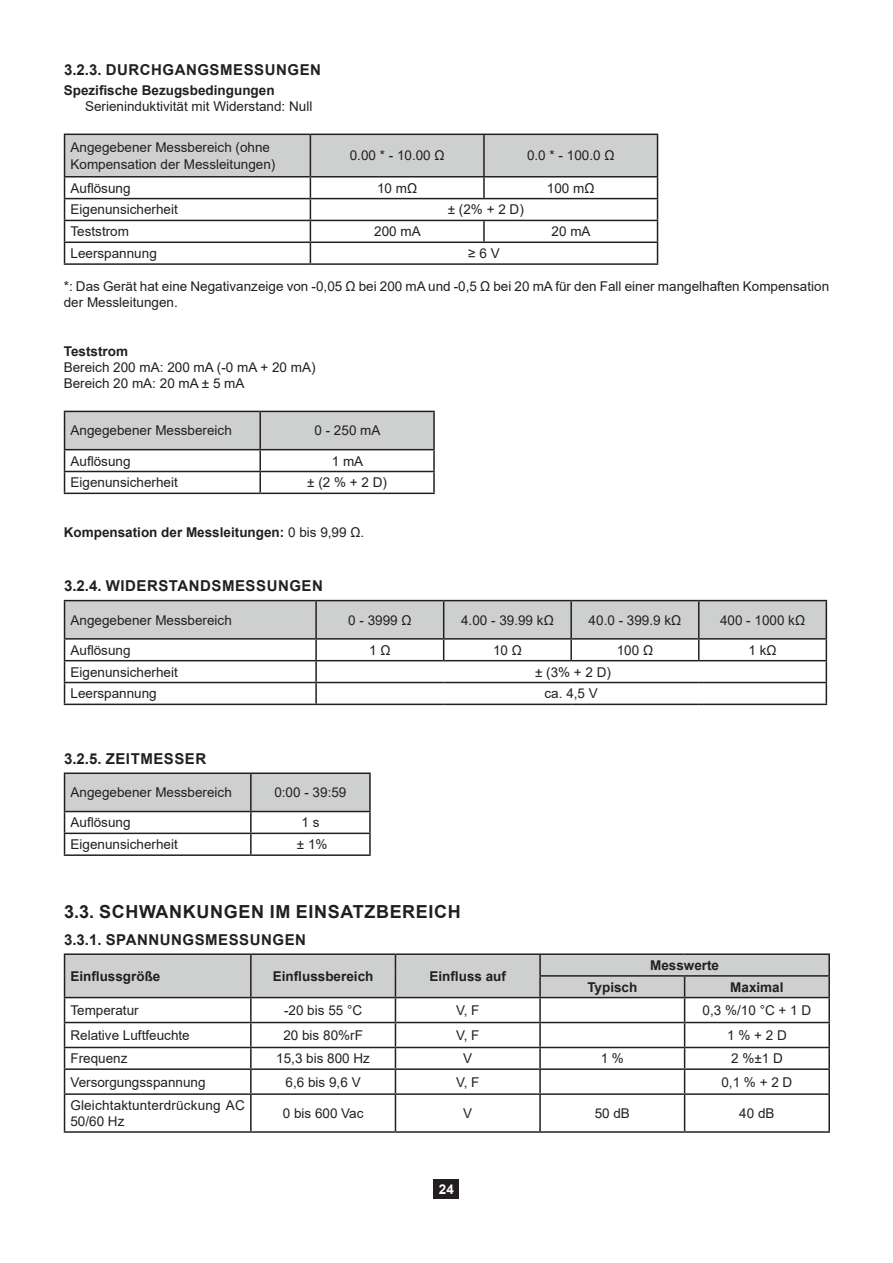
<style>
.page{position:relative;width:893px;height:1263px;background:#fff}
.page>*{position:absolute;margin:0;border:0;box-sizing:border-box;transform-origin:0 0}
.t1{font:700 18px "Arial";letter-spacing:.035em;color:#231f20}
.t2{font:700 15px "Arial";letter-spacing:.035em;color:#231f20}
.t3{font:13.5px/16.2px "Arial";color:#231f20}
.t4{font:700 13.5px "Arial";color:#231f20}
.t5{font:700 13.5px "Arial";color:#fff}
.s1{font-weight:400}
</style>
<div class="page">
<div style="left:434px;top:1179px;width:25px;height:20px;background:#231f20"></div>
<hr style="left:64px;top:263px;width:246px;height:2px;background:#231f20">
<hr style="left:310px;top:263px;width:174px;height:2px;background:#231f20">
<hr style="left:484px;top:263px;width:174px;height:2px;background:#231f20">
<svg style="left:64px;top:134px;width:594px;height:129px"></svg>
<hr style="left:260px;top:411px;width:175px;height:1px;background:#231f20">
<hr style="left:260px;top:449px;width:175px;height:1px;background:#231f20">
<hr style="left:260px;top:471px;width:175px;height:1px;background:#231f20">
<hr style="left:64px;top:493px;width:196px;height:1px;background:#231f20">
<hr style="left:260px;top:493px;width:175px;height:1px;background:#231f20">
<svg style="left:64px;top:411px;width:369px;height:82px"></svg>
<hr style="left:259px;top:412px;width:2px;height:37px;background:#231f20">
<hr style="left:433px;top:412px;width:2px;height:37px;background:#231f20">
<hr style="left:259px;top:450px;width:2px;height:21px;background:#231f20">
<hr style="left:433px;top:450px;width:2px;height:21px;background:#231f20">
<hr style="left:259px;top:472px;width:2px;height:21px;background:#231f20">
<hr style="left:433px;top:472px;width:2px;height:21px;background:#231f20">
<hr style="left:64px;top:600px;width:252px;height:1px;background:#231f20">
<hr style="left:316px;top:600px;width:128px;height:1px;background:#231f20">
<hr style="left:444px;top:600px;width:127px;height:1px;background:#231f20">
<hr style="left:571px;top:600px;width:128px;height:1px;background:#231f20">
<hr style="left:699px;top:600px;width:128px;height:1px;background:#231f20">
<hr style="left:64px;top:704px;width:252px;height:1px;background:#231f20">
<hr style="left:316px;top:704px;width:128px;height:1px;background:#231f20">
<hr style="left:444px;top:704px;width:127px;height:1px;background:#231f20">
<hr style="left:571px;top:704px;width:128px;height:1px;background:#231f20">
<hr style="left:699px;top:704px;width:128px;height:1px;background:#231f20">
<svg style="left:64px;top:601px;width:763px;height:103px"></svg>
<hr style="left:64px;top:772px;width:187px;height:2px;background:#231f20">
<hr style="left:251px;top:772px;width:120px;height:2px;background:#231f20">
<hr style="left:251px;top:811px;width:120px;height:1px;background:#231f20">
<hr style="left:251px;top:832px;width:120px;height:2px;background:#231f20">
<hr style="left:64px;top:854px;width:187px;height:2px;background:#231f20">
<hr style="left:251px;top:854px;width:120px;height:2px;background:#231f20">
<svg style="left:64px;top:773px;width:306px;height:81px"></svg>
<hr style="left:250px;top:774px;width:2px;height:37px;background:#231f20">
<hr style="left:369px;top:774px;width:2px;height:37px;background:#231f20">
<hr style="left:250px;top:812px;width:2px;height:20px;background:#231f20">
<hr style="left:369px;top:812px;width:2px;height:20px;background:#231f20">
<hr style="left:250px;top:834px;width:2px;height:20px;background:#231f20">
<hr style="left:369px;top:834px;width:2px;height:20px;background:#231f20">
<hr style="left:64px;top:953px;width:187px;height:2px;background:#231f20">
<hr style="left:251px;top:953px;width:144px;height:2px;background:#231f20">
<hr style="left:395px;top:953px;width:145px;height:2px;background:#231f20">
<hr style="left:540px;top:953px;width:145px;height:2px;background:#231f20">
<hr style="left:685px;top:953px;width:145px;height:2px;background:#231f20">
<hr style="left:685px;top:975px;width:145px;height:2px;background:#231f20">
<hr style="left:685px;top:997px;width:145px;height:1px;background:#231f20">
<hr style="left:685px;top:1022px;width:145px;height:1px;background:#231f20">
<hr style="left:685px;top:1047px;width:145px;height:1px;background:#231f20">
<hr style="left:685px;top:1068px;width:145px;height:2px;background:#231f20">
<hr style="left:64px;top:1093px;width:187px;height:2px;background:#231f20">
<hr style="left:251px;top:1093px;width:144px;height:2px;background:#231f20">
<hr style="left:395px;top:1093px;width:145px;height:2px;background:#231f20">
<hr style="left:540px;top:1093px;width:145px;height:2px;background:#231f20">
<hr style="left:685px;top:1093px;width:145px;height:2px;background:#231f20">
<hr style="left:64px;top:1131px;width:187px;height:2px;background:#231f20">
<hr style="left:251px;top:1131px;width:144px;height:2px;background:#231f20">
<hr style="left:395px;top:1131px;width:145px;height:2px;background:#231f20">
<hr style="left:540px;top:1131px;width:145px;height:2px;background:#231f20">
<hr style="left:685px;top:1131px;width:145px;height:2px;background:#231f20">
<hr style="left:64px;top:1095px;width:1px;height:36px;background:#231f20">
<hr style="left:828px;top:955px;width:2px;height:20px;background:#231f20">
<hr style="left:828px;top:977px;width:2px;height:20px;background:#231f20">
<hr style="left:828px;top:998px;width:2px;height:24px;background:#231f20">
<hr style="left:828px;top:1023px;width:2px;height:24px;background:#231f20">
<hr style="left:828px;top:1048px;width:2px;height:20px;background:#231f20">
<svg style="left:64px;top:954px;width:765px;height:139px"></svg>
<hr style="left:828px;top:1070px;width:2px;height:23px;background:#231f20">
<hr style="left:250px;top:1095px;width:2px;height:36px;background:#231f20">
<hr style="left:395px;top:1095px;width:1px;height:36px;background:#231f20">
<hr style="left:539px;top:1095px;width:2px;height:36px;background:#231f20">
<hr style="left:684px;top:1095px;width:1px;height:36px;background:#231f20">
<hr style="left:828px;top:1095px;width:2px;height:36px;background:#231f20">
<p class="t2" style="left:64px;top:59px;width:258px">3.2.3. DURCHGANGSMESSUNGEN</p>
<p class="t4" style="left:64px;top:81px;width:212px">Spezifische Bezugsbedingungen</p>
<p class="t3" style="left:85px;top:98px;width:229px">Serieninduktivität mit Widerstand: Null</p>
<p class="t3" style="left:71px;top:139px;width:206px">Angegebener Messbereich (ohne<br>Kompensation der Messleitungen)</p>
<p class="t3" style="left:350px;top:148px;width:96px">0.00 * - 10.00 Ω</p>
<p class="t3" style="left:527px;top:148px;width:89px">0.0 * - 100.0 Ω</p>
<p class="t3" style="left:71px;top:180px;width:62px">Auflösung</p>
<p class="t3" style="left:377px;top:180px;width:42px">10 mΩ</p>
<p class="t3" style="left:547px;top:180px;width:49px">100 mΩ</p>
<p class="t3" style="left:71px;top:201px;width:109px">Eigenunsicherheit</p>
<p class="t3" style="left:448px;top:201px;width:78px">± (2% + 2 D)</p>
<p class="t3" style="left:71px;top:223px;width:60px">Teststrom</p>
<p class="t3" style="left:374px;top:223px;width:48px">200 mA</p>
<p class="t3" style="left:552px;top:223px;width:41px">20 mA</p>
<p class="t3" style="left:71px;top:245px;width:88px">Leerspannung</p>
<p class="t3" style="left:468px;top:245px;width:33px">≥ 6 V</p>
<p class="t3" style="left:64px;top:278px;width:767px">*: Das Gerät hat eine Negativanzeige von -0,05 Ω bei 200 mA und -0,5 Ω bei 20 mA für den Fall einer mangelhaften Kompensation der Messleitungen.</p>
<p class="t4" style="left:64px;top:342px;width:66px">Teststrom</p>
<p class="t3" style="left:64px;top:359px;width:253px">Bereich 200 mA: 200 mA (-0 mA + 20 mA)<br>Bereich 20 mA: 20 mA ± 5 mA</p>
<p class="t3" style="left:71px;top:422px;width:163px">Angegebener Messbereich</p>
<p class="t3" style="left:314px;top:422px;width:68px">0 - 250 mA</p>
<p class="t3" style="left:71px;top:453px;width:62px">Auflösung</p>
<p class="t3" style="left:332px;top:453px;width:33px">1 mA</p>
<p class="t3" style="left:71px;top:474px;width:109px">Eigenunsicherheit</p>
<p class="t3" style="left:307px;top:474px;width:81px">± (2 % + 2 D)</p>
<p class="t4" style="left:64px;top:522px;width:302px">Kompensation der Messleitungen: <span class="s1">0 bis 9,99 Ω.</span></p>
<p class="t2" style="left:64px;top:575px;width:260px">3.2.4. WIDERSTANDSMESSUNGEN</p>
<p class="t3" style="left:71px;top:612px;width:163px">Angegebener Messbereich</p>
<p class="t3" style="left:348px;top:612px;width:65px">0 - 3999 Ω</p>
<p class="t3" style="left:461px;top:612px;width:94px">4.00 - 39.99 kΩ</p>
<p class="t3" style="left:589px;top:612px;width:94px">40.0 - 399.9 kΩ</p>
<p class="t3" style="left:720px;top:612px;width:87px">400 - 1000 kΩ</p>
<p class="t3" style="left:71px;top:642px;width:62px">Auflösung</p>
<p class="t3" style="left:369px;top:642px;width:23px">1 Ω</p>
<p class="t3" style="left:493px;top:642px;width:30px">10 Ω</p>
<p class="t3" style="left:617px;top:642px;width:38px">100 Ω</p>
<p class="t3" style="left:748px;top:642px;width:30px">1 kΩ</p>
<p class="t3" style="left:71px;top:664px;width:109px">Eigenunsicherheit</p>
<p class="t3" style="left:535px;top:664px;width:78px">± (3% + 2 D)</p>
<p class="t3" style="left:71px;top:685px;width:88px">Leerspannung</p>
<p class="t3" style="left:545px;top:685px;width:55px">ca. 4,5 V</p>
<p class="t2" style="left:64px;top:748px;width:144px">3.2.5. ZEITMESSER</p>
<p class="t3" style="left:71px;top:784px;width:163px">Angegebener Messbereich</p>
<p class="t3" style="left:274px;top:784px;width:74px">0:00 - 39:59</p>
<p class="t3" style="left:71px;top:814px;width:62px">Auflösung</p>
<p class="t3" style="left:301px;top:814px;width:20px">1 s</p>
<p class="t3" style="left:71px;top:836px;width:109px">Eigenunsicherheit</p>
<p class="t3" style="left:297px;top:836px;width:32px">± 1%</p>
<h1 class="t1" style="left:64px;top:899px;width:398px">3.3. SCHWANKUNGEN IM EINSATZBEREICH</h1>
<p class="t2" style="left:64px;top:929px;width:244px">3.3.1. SPANNUNGSMESSUNGEN</p>
<p class="t4" style="left:70px;top:966px;width:92px">Einflussgröße</p>
<p class="t4" style="left:273px;top:966px;width:102px">Einflussbereich</p>
<p class="t4" style="left:429px;top:966px;width:78px">Einfluss auf</p>
<p class="t4" style="left:650px;top:956px;width:71px">Messwerte</p>
<p class="t4" style="left:587px;top:977px;width:52px">Typisch</p>
<p class="t4" style="left:730px;top:977px;width:55px">Maximal</p>
<p class="t3" style="left:70px;top:1002px;width:70px">Temperatur</p>
<p class="t3" style="left:284px;top:1002px;width:80px">-20 bis 55 °C</p>
<p class="t3" style="left:456px;top:1002px;width:25px">V, F</p>
<p class="t3" style="left:703px;top:1002px;width:110px">0,3 %/10 °C + 1 D</p>
<p class="t3" style="left:70px;top:1027px;width:121px">Relative Luftfeuchte</p>
<p class="t3" style="left:283px;top:1027px;width:81px">20 bis 80%rF</p>
<p class="t3" style="left:456px;top:1027px;width:25px">V, F</p>
<p class="t3" style="left:727px;top:1027px;width:61px">1 % + 2 D</p>
<p class="t3" style="left:70px;top:1050px;width:59px">Frequenz</p>
<p class="t3" style="left:276px;top:1050px;width:95px">15,3 bis 800 Hz</p>
<p class="t3" style="left:463px;top:1050px;width:11px">V</p>
<p class="t3" style="left:601px;top:1050px;width:25px">1 %</p>
<p class="t3" style="left:731px;top:1050px;width:53px">2 %±1 D</p>
<p class="t3" style="left:70px;top:1073px;width:137px">Versorgungsspannung</p>
<p class="t3" style="left:286px;top:1073px;width:77px">6,6 bis 9,6 V</p>
<p class="t3" style="left:456px;top:1073px;width:25px">V, F</p>
<p class="t3" style="left:721px;top:1073px;width:72px">0,1 % + 2 D</p>
<p class="t3" style="left:70px;top:1097px;width:176px">Gleichtaktunterdrückung AC<br>50/60 Hz</p>
<p class="t3" style="left:283px;top:1105px;width:82px">0 bis 600 Vac</p>
<p class="t3" style="left:463px;top:1105px;width:11px">V</p>
<p class="t3" style="left:595px;top:1105px;width:37px">50 dB</p>
<p class="t3" style="left:739px;top:1105px;width:37px">40 dB</p>
<p class="t5" style="left:439px;top:1180px;width:17px">24</p>
</div>
